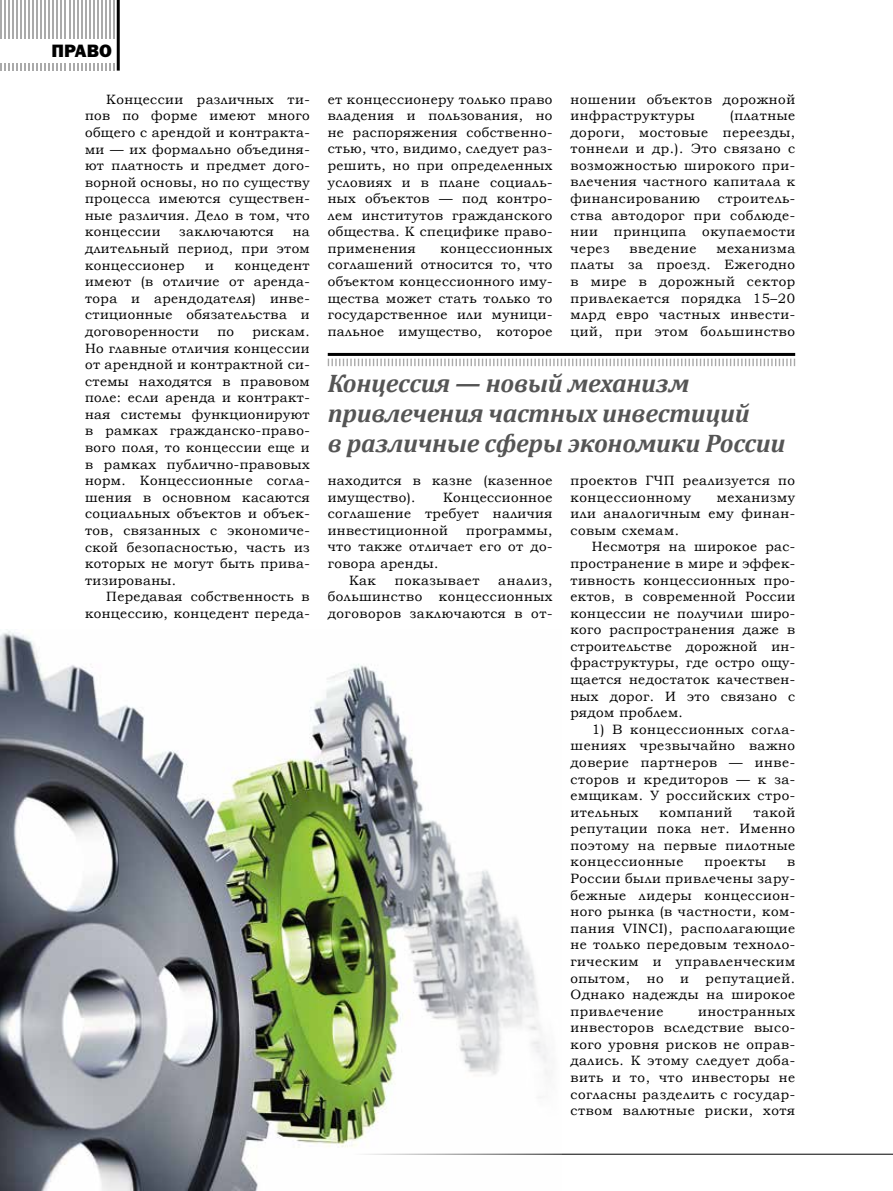
<style>
.page{position:relative;width:893px;height:1191px;background:#fff}
.page>*{position:absolute;margin:0;border:0;box-sizing:border-box;transform-origin:0 0}
.t1{font:italic 700 25.5px/30px "Cambria";letter-spacing:-.01em;color:#555}
.t2{font:18px "Franklin Gothic Heavy C";color:#000}
.t3{font:13.5px/16.6px "Bookman Old Style";letter-spacing:.04em;color:#000;text-align:justify}
</style>
<div class="page">
<hr style="left:0;top:1153px;width:893px;height:1px;background:#000">
<img style="left:0;top:629px;width:561px;height:562px">
<hr style="left:113px;top:0;width:2px;height:38px;background:#aaa">
<hr style="left:48px;top:0;width:2px;height:38px;background:#aaa">
<hr style="left:81px;top:0;width:1px;height:38px;background:#aaa">
<hr style="left:16px;top:0;width:2px;height:38px;background:#aaa">
<hr style="left:97px;top:0;width:2px;height:38px;background:#aaa">
<hr style="left:32px;top:0;width:2px;height:38px;background:#aaa">
<hr style="left:65px;top:0;width:1px;height:38px;background:#aaa">
<hr style="left:0;top:0;width:2px;height:38px;background:#aaa">
<hr style="left:109px;top:0;width:2px;height:38px;background:#aaa">
<hr style="left:44px;top:0;width:2px;height:38px;background:#aaa">
<hr style="left:77px;top:0;width:1px;height:38px;background:#aaa">
<hr style="left:12px;top:0;width:2px;height:38px;background:#aaa">
<hr style="left:93px;top:0;width:2px;height:38px;background:#aaa">
<hr style="left:28px;top:0;width:2px;height:38px;background:#aaa">
<hr style="left:61px;top:0;width:1px;height:38px;background:#aaa">
<hr style="left:105px;top:0;width:2px;height:38px;background:#aaa">
<hr style="left:40px;top:0;width:2px;height:38px;background:#aaa">
<hr style="left:73px;top:0;width:1px;height:38px;background:#aaa">
<hr style="left:8px;top:0;width:2px;height:38px;background:#aaa">
<hr style="left:89px;top:0;width:2px;height:38px;background:#aaa">
<hr style="left:24px;top:0;width:2px;height:38px;background:#aaa">
<hr style="left:57px;top:0;width:1px;height:38px;background:#aaa">
<hr style="left:101px;top:0;width:2px;height:38px;background:#aaa">
<hr style="left:36px;top:0;width:2px;height:38px;background:#aaa">
<hr style="left:69px;top:0;width:1px;height:38px;background:#aaa">
<hr style="left:4px;top:0;width:2px;height:38px;background:#aaa">
<hr style="left:85px;top:0;width:1px;height:38px;background:#aaa">
<hr style="left:20px;top:0;width:2px;height:38px;background:#aaa">
<hr style="left:53px;top:0;width:1px;height:38px;background:#aaa">
<svg style="left:0;top:63px;width:115px;height:8px"></svg>
<hr style="left:117px;top:0;width:3px;height:71px;background:#000">
<hr style="left:328px;top:353px;width:467px;height:3px;background:#000">
<svg style="left:328px;top:359px;width:467px;height:7px"></svg>
<h2 class="t2" style="left:51px;top:41px;width:62px">право</h2>
<p class="t3" style="left:85px;top:91px;width:226px;text-indent:21px">Концессии различных ти&shy;пов по форме имеют много общего с арендой и контракта&shy;ми — их формально объединя&shy;ют платность и предмет дого&shy;ворной основы, но по существу процесса имеются существен&shy;ные различия. Дело в том, что концессии</p>
<p class="t3" style="left:179px;top:223px;width:96px">заключаются</p>
<p class="t3" style="left:85px;top:223px;width:226px;text-indent:208px">на длительный период, при этом концессионер</p>
<p class="t3" style="left:85px;top:257px;width:226px;text-indent:150px">концедент имеют (в отличие от аренда&shy;тора и арендодателя) инве&shy;стиционные обязательства и договоренности</p>
<p class="t3" style="left:205px;top:257px;width:10px">и</p>
<p class="t3" style="left:85px;top:323px;width:226px;text-indent:167px">рискам.<br>Но главные отличия концессии от арендной и контрактной си&shy;стемы находятся в правовом поле: если аренда и контракт&shy;ная системы функционируют в рамках гражданско-право&shy;вого поля, то концессии еще и в рамках публично-правовых норм. Концессионные согла&shy;шения в основном касаются социальных объектов и объек&shy;тов, связанных с экономиче&shy;ской безопасностью, часть из которых не могут быть прива&shy;тизированы.</p>
<p class="t3" style="left:85px;top:588px;width:226px;text-align:right">Передавая собственность в концессию, концедент переда-</p>
<p class="t3" style="left:217px;top:323px;width:18px">по</p>
<p class="t3" style="left:328px;top:91px;width:226px">ет концессионеру только право владения и пользования, но не распоряжения собственно&shy;стью, что, видимо, следует раз&shy;решить, но при определенных условиях и в плане социаль&shy;ных объектов — под контро&shy;лем институтов гражданского общества. К специфике право&shy;применения</p>
<p class="t3" style="left:328px;top:240px;width:226px;text-indent:113px">концессионных соглашений относится то, что объектом концессионного иму&shy;щества может стать только то государственное или муници&shy;пальное имущество, которое</p>
<p class="t3" style="left:570px;top:91px;width:226px">ношении объектов дорожной инфраструктуры</p>
<p class="t3" style="left:570px;top:107px;width:226px;text-indent:159px">(платные дороги, мостовые переезды, тоннели и др.). Это связано с возможностью широкого при&shy;влечения частного капитала к финансированию</p>
<p class="t3" style="left:570px;top:190px;width:226px;text-indent:147px">строитель&shy;ства автодорог при соблюде&shy;нии принципа окупаемости через</p>
<p class="t3" style="left:570px;top:240px;width:226px;text-indent:146px">механизма платы за проезд. Ежегодно в мире в дорожный сектор привлекается порядка 15–20 млрд евро частных инвести&shy;ций, при этом большинство</p>
<p class="t3" style="left:630px;top:240px;width:68px">введение</p>
<h1 class="t1" style="left:328px;top:367px;width:459px">Концессия — новый механизм привлечения частных инвестиций<br>в различные сферы экономики России</h1>
<p class="t3" style="left:328px;top:472px;width:226px">находится в казне (казенное имущество).</p>
<p class="t3" style="left:328px;top:489px;width:226px;text-indent:115px">Концессионное соглашение требует наличия инвестиционной</p>
<p class="t3" style="left:466px;top:522px;width:88px">программы,</p>
<p class="t3" style="left:328px;top:538px;width:226px">что также отличает его от до-</p>
<p class="t3" style="left:328px;top:555px;width:112px">говора аренды.</p>
<p class="t3" style="left:349px;top:572px;width:28px">Как</p>
<p class="t3" style="left:395px;top:572px;width:86px">показывает</p>
<p class="t3" style="left:328px;top:572px;width:226px;text-indent:171px">анализ, большинство концессионных договоров заключаются в от-</p>
<p class="t3" style="left:570px;top:472px;width:226px">проектов ГЧП реализуется по концессионному</p>
<p class="t3" style="left:570px;top:489px;width:226px;text-indent:146px">механизму или аналогичным ему финан&shy;совым схемам.</p>
<p class="t3" style="left:570px;top:538px;width:226px;text-indent:21px">Несмотря на широкое рас&shy;пространение в мире и эффек&shy;тивность концессионных про&shy;ектов, в современной России концессии не получили широ&shy;кого распространения даже в строительстве дорожной ин&shy;фраструктуры, где остро ощу&shy;щается недостаток качествен&shy;ных дорог. И это связано с рядом проблем.</p>
<p class="t3" style="left:570px;top:721px;width:226px;text-indent:21px">1) В концессионных согла&shy;шениях чрезвычайно важно доверие партнеров — инве&shy;сторов и кредиторов — к за&shy;емщикам. У российских стро&shy;ительных</p>
<p class="t3" style="left:570px;top:804px;width:226px;text-indent:183px">такой репутации пока нет. Именно поэтому на первые пилотные концессионные</p>
<p class="t3" style="left:659px;top:804px;width:74px">компаний</p>
<p class="t3" style="left:704px;top:853px;width:63px">проекты</p>
<p class="t3" style="left:570px;top:853px;width:226px;text-indent:217px">в России были привлечены зару&shy;бежные лидеры концессион&shy;ного рынка (в частности, ком&shy;пания VINCI), располагающие не только передовым техноло&shy;гическим и управленческим опытом, но и репутацией.<br>Однако надежды на широкое привлечение</p>
<p class="t3" style="left:570px;top:1002px;width:226px;text-indent:128px">иностранных инвесторов вследствие высо&shy;кого уровня рисков не оправ&shy;дались. К этому следует доба&shy;вить и то, что инвесторы не согласны разделить с государ&shy;ством валютные риски, хотя</p>
</div>
